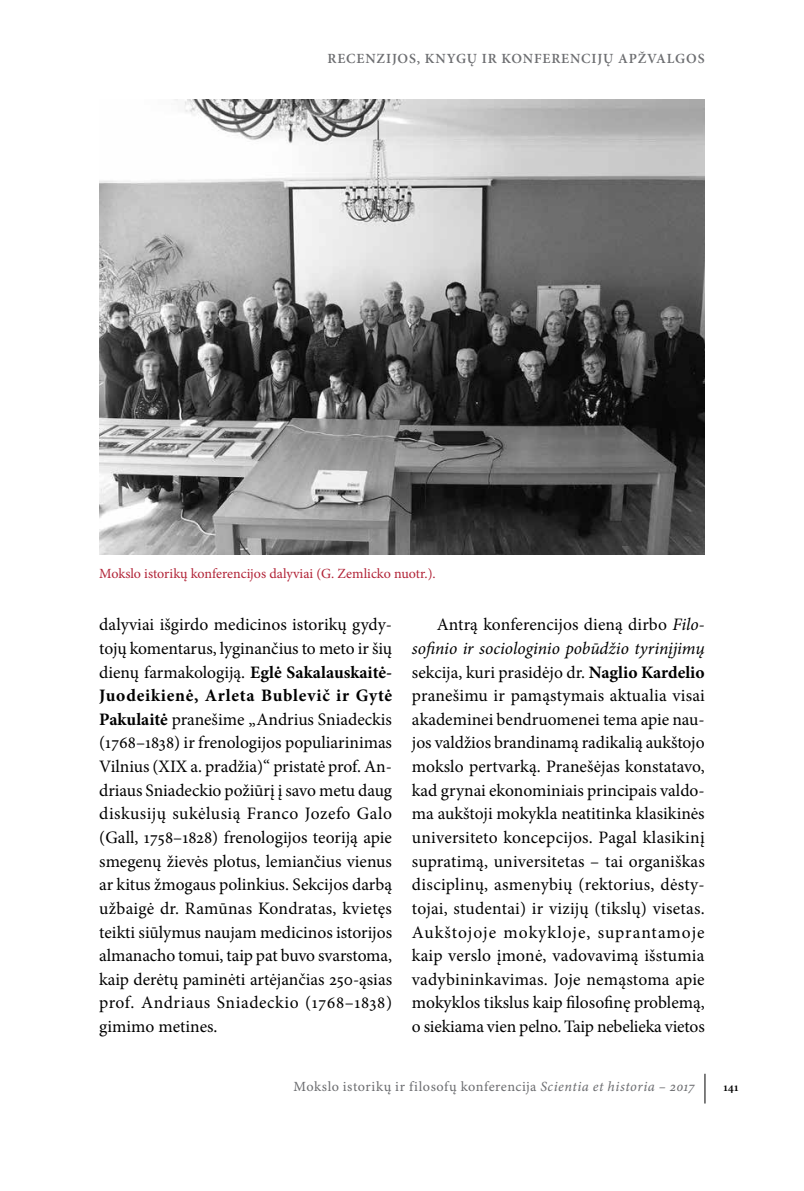
<style>
.page{position:relative;width:804px;height:1191px;background:#fff}
.page>*{position:absolute;margin:0;border:0;box-sizing:border-box;transform-origin:0 0}
.t1{font:17.5px/23.6px "Minion Pro";color:#000;text-align:justify}
.t2{font:14px "Minion Pro Capt";letter-spacing:.03em;color:#6d6e71}
.t3{font:14px "Minion Pro";color:#b12236}
.t4{font:600 14px "Minion Pro";letter-spacing:.06em;color:#6d6e71}
.t5{font:600 12.25px "Minion Pro";color:#000}
.s1{font-weight:700}
.s2{font-style:italic}
.s3{font-family:"Minion Pro It Capt"}
</style>
<div class="page">
<hr style="left:704px;top:1073px;width:1px;height:30px;background:#000">
<img style="left:99px;top:99px;width:605px;height:455px">
<p class="t4" style="left:327px;top:49px;width:379px">RECENZIJOS, KNYGŲ IR KONFERENCIJŲ APŽVALGOS</p>
<p class="t3" style="left:99px;top:563px;width:338px">Mokslo istorikų konferencijos dalyviai (G. Zemlicko nuotr.).</p>
<p class="t1" style="left:99px;top:613px;width:294px">dalyviai išgirdo medicinos istorikų gydy&shy;tojų komentarus, lyginančius to meto ir šių dienų farmakologiją. <span class="s1">Eglė Sakalauskaitė-Juodeikienė, Arleta Bublevič ir Gytė Pakulaitė</span> pranešime „Andrius Sniadeckis (1768–1838) ir frenologijos populiarinimas Vilnius (XIX a. pradžia)“ pristatė prof. An&shy;driaus Sniadeckio požiūrį į savo metu daug diskusijų sukėlusią Franco Jozefo Galo (Gall, 1758–1828) frenologijos teoriją apie smegenų žievės plotus, lemiančius vienus ar kitus žmogaus polinkius. Sekcijos darbą užbaigė dr. Ramūnas Kondratas, kvietęs teikti siūlymus naujam medicinos istorijos almanacho tomui, taip pat buvo svarstoma, kaip derėtų paminėti artėjančias 250-ąsias prof. Andriaus Sniadeckio (1768–1838) gimimo metines.</p>
<p class="t1" style="left:412px;top:613px;width:294px;text-indent:25px">Antrą konferencijos dieną dirbo <span class="s2">Filo&shy;sofinio ir sociologinio pobūdžio tyrinįjimų </span>sekcija, kuri prasidėjo dr. <span class="s1">Naglio Kardelio </span>pranešimu ir pamąstymais aktualia visai akademinei bendruomenei tema apie nau&shy;jos valdžios brandinamą radikalią aukštojo mokslo pertvarką. Pranešėjas konstatavo, kad grynai ekonominiais principais valdo&shy;ma aukštoji mokykla neatitinka klasikinės universiteto koncepcijos. Pagal klasikinį supratimą, universitetas – tai organiškas disciplinų, asmenybių (rektorius, dėsty&shy;tojai, studentai) ir vizijų (tikslų) visetas.<br>Aukštojoje mokykloje, suprantamoje kaip verslo įmonė, vadovavimą išstumia vadybininkavimas. Joje nemąstoma apie mokyklos tikslus kaip filosofinę problemą, o siekiama vien pelno. Taip nebelieka vietos</p>
<p class="t2" style="left:293px;top:1078px;width:402px">Mokslo istorikų ir filosofų konferencija <span class="s3">Scientia et historia – 2017</span></p>
<p class="t5" style="left:723px;top:1078px;width:17px">141</p>
</div>
